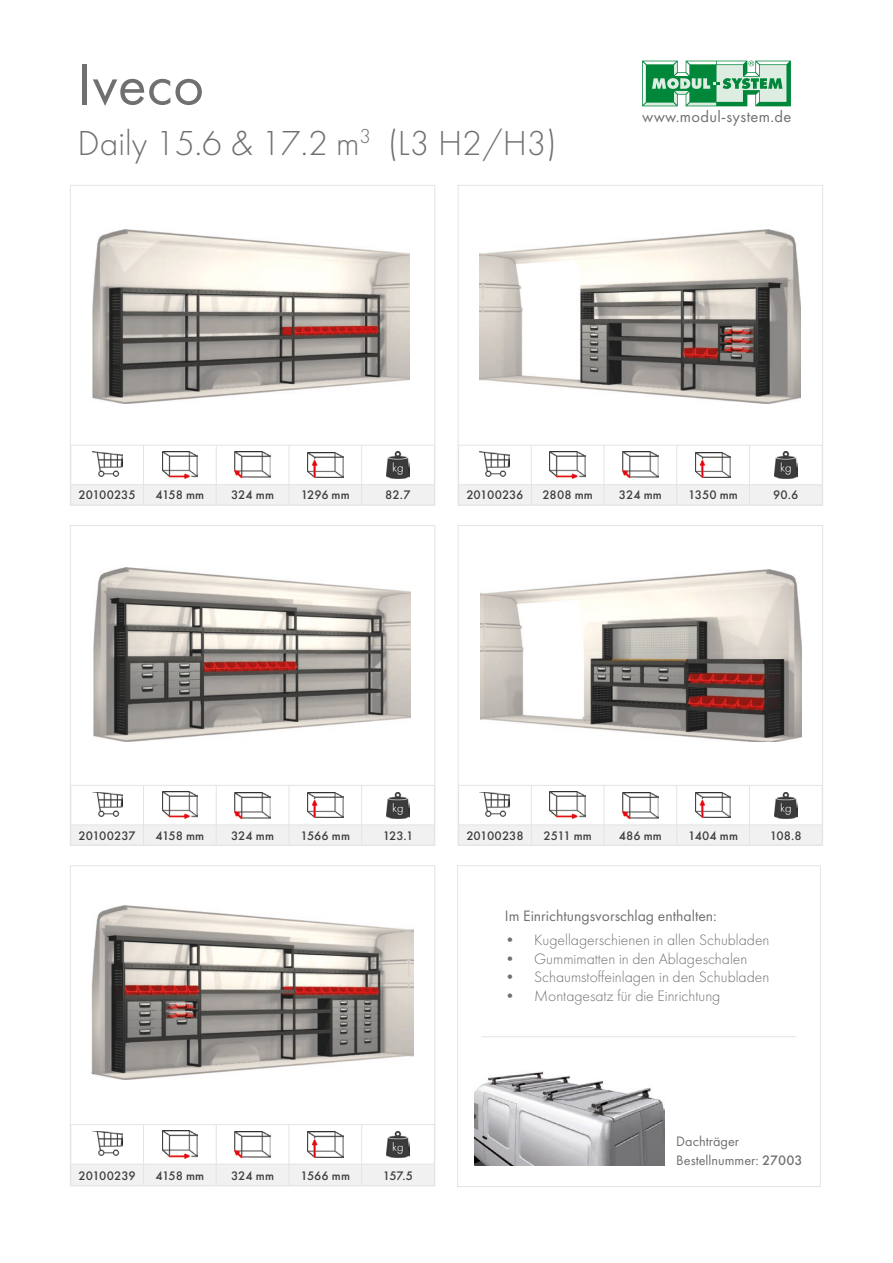
<style>
.page{position:relative;width:893px;height:1263px;background:#fff}
.page>*{position:absolute;margin:0;border:0;box-sizing:border-box;transform-origin:0 0}
.t1{font:60px "Futura";color:#70706f}
.t2{font:300 36px "Futura";color:#70706f}
.t3{font:16.5px "Futura";letter-spacing:.02em;color:#70706f}
.t4{font:300 15.6px "Futura";color:#70706f}
.t5{font:15.6px "Futura";color:#70706f}
.t6{font:14.25px/18.8px "Futura";color:#70706f}
.t7{font:500 12.9px "Futura";letter-spacing:-.005em;color:#3d3d3c}
.s1{font-weight:500}
</style>
<div class="page">
<img style="left:93px;top:229px;width:317px;height:174px">
<img style="left:480px;top:229px;width:321px;height:174px">
<img style="left:94px;top:567px;width:317px;height:174px">
<img style="left:481px;top:569px;width:321px;height:173px">
<img style="left:91px;top:906px;width:323px;height:173px">
<img style="left:475px;top:1071px;width:189px;height:95px">
<svg style="left:642px;top:61px;width:149px;height:45px;background:#76bd93"></svg>
<hr style="left:71px;top:445px;width:73px;height:1px;background:#e4e4e3">
<hr style="left:71px;top:445px;width:1px;height:39px;background:#e4e4e3">
<hr style="left:144px;top:445px;width:72px;height:1px;background:#e4e4e3">
<hr style="left:143px;top:445px;width:1px;height:39px;background:#e4e4e3">
<hr style="left:216px;top:445px;width:73px;height:1px;background:#e4e4e3">
<hr style="left:216px;top:445px;width:1px;height:39px;background:#e4e4e3">
<hr style="left:289px;top:445px;width:73px;height:1px;background:#e4e4e3">
<hr style="left:289px;top:445px;width:1px;height:39px;background:#e4e4e3">
<hr style="left:362px;top:445px;width:73px;height:1px;background:#e4e4e3">
<hr style="left:361px;top:445px;width:1px;height:39px;background:#e4e4e3">
<hr style="left:434px;top:445px;width:1px;height:39px;background:#e4e4e3">
<hr style="left:71px;top:484px;width:73px;height:1px;background:#e4e4e3">
<hr style="left:71px;top:505px;width:73px;height:1px;background:#e4e4e3">
<hr style="left:144px;top:484px;width:72px;height:1px;background:#e4e4e3">
<hr style="left:144px;top:505px;width:72px;height:1px;background:#e4e4e3">
<hr style="left:216px;top:484px;width:73px;height:1px;background:#e4e4e3">
<hr style="left:216px;top:505px;width:73px;height:1px;background:#e4e4e3">
<hr style="left:289px;top:484px;width:73px;height:1px;background:#e4e4e3">
<hr style="left:289px;top:505px;width:73px;height:1px;background:#e4e4e3">
<hr style="left:362px;top:484px;width:73px;height:1px;background:#e4e4e3">
<hr style="left:362px;top:505px;width:73px;height:1px;background:#e4e4e3">
<div style="left:71px;top:485px;width:364px;height:20px;background:#f1f1f1"></div>
<img style="left:92px;top:452px;width:30px;height:24px">
<img style="left:162px;top:451px;width:36px;height:28px">
<img style="left:235px;top:452px;width:35px;height:26px">
<img style="left:308px;top:452px;width:35px;height:26px">
<img style="left:387px;top:452px;width:22px;height:26px">
<hr style="left:458px;top:445px;width:73px;height:1px;background:#e4e4e3">
<hr style="left:458px;top:445px;width:1px;height:39px;background:#e4e4e3">
<hr style="left:531px;top:445px;width:73px;height:1px;background:#e4e4e3">
<hr style="left:531px;top:445px;width:1px;height:39px;background:#e4e4e3">
<hr style="left:604px;top:445px;width:73px;height:1px;background:#e4e4e3">
<hr style="left:604px;top:445px;width:1px;height:39px;background:#e4e4e3">
<hr style="left:677px;top:445px;width:72px;height:1px;background:#e4e4e3">
<hr style="left:676px;top:445px;width:1px;height:39px;background:#e4e4e3">
<hr style="left:749px;top:445px;width:73px;height:1px;background:#e4e4e3">
<hr style="left:749px;top:445px;width:1px;height:39px;background:#e4e4e3">
<hr style="left:822px;top:445px;width:1px;height:39px;background:#e4e4e3">
<hr style="left:458px;top:484px;width:73px;height:1px;background:#e4e4e3">
<hr style="left:458px;top:505px;width:73px;height:1px;background:#e4e4e3">
<hr style="left:531px;top:484px;width:73px;height:1px;background:#e4e4e3">
<hr style="left:531px;top:505px;width:73px;height:1px;background:#e4e4e3">
<hr style="left:604px;top:484px;width:73px;height:1px;background:#e4e4e3">
<hr style="left:604px;top:505px;width:73px;height:1px;background:#e4e4e3">
<hr style="left:677px;top:484px;width:72px;height:1px;background:#e4e4e3">
<hr style="left:677px;top:505px;width:72px;height:1px;background:#e4e4e3">
<hr style="left:749px;top:484px;width:73px;height:1px;background:#e4e4e3">
<hr style="left:749px;top:505px;width:73px;height:1px;background:#e4e4e3">
<div style="left:458px;top:485px;width:365px;height:20px;background:#f1f1f1"></div>
<img style="left:480px;top:452px;width:30px;height:24px">
<img style="left:550px;top:451px;width:35px;height:28px">
<img style="left:623px;top:452px;width:35px;height:26px">
<img style="left:695px;top:452px;width:36px;height:26px">
<img style="left:774px;top:452px;width:23px;height:26px">
<hr style="left:71px;top:785px;width:73px;height:1px;background:#e4e4e3">
<hr style="left:71px;top:785px;width:1px;height:40px;background:#e4e4e3">
<hr style="left:144px;top:785px;width:72px;height:1px;background:#e4e4e3">
<hr style="left:143px;top:785px;width:1px;height:40px;background:#e4e4e3">
<hr style="left:216px;top:785px;width:73px;height:1px;background:#e4e4e3">
<hr style="left:216px;top:785px;width:1px;height:40px;background:#e4e4e3">
<hr style="left:289px;top:785px;width:73px;height:1px;background:#e4e4e3">
<hr style="left:289px;top:785px;width:1px;height:40px;background:#e4e4e3">
<hr style="left:362px;top:785px;width:73px;height:1px;background:#e4e4e3">
<hr style="left:361px;top:785px;width:1px;height:40px;background:#e4e4e3">
<hr style="left:434px;top:785px;width:1px;height:40px;background:#e4e4e3">
<hr style="left:71px;top:845px;width:73px;height:1px;background:#e4e4e3">
<hr style="left:144px;top:845px;width:72px;height:1px;background:#e4e4e3">
<hr style="left:216px;top:845px;width:73px;height:1px;background:#e4e4e3">
<hr style="left:289px;top:845px;width:73px;height:1px;background:#e4e4e3">
<hr style="left:362px;top:845px;width:73px;height:1px;background:#e4e4e3">
<div style="left:71px;top:825px;width:364px;height:20px;background:#f1f1f1"></div>
<img style="left:92px;top:792px;width:30px;height:24px">
<img style="left:162px;top:791px;width:36px;height:28px">
<img style="left:235px;top:792px;width:35px;height:26px">
<img style="left:308px;top:792px;width:35px;height:26px">
<img style="left:387px;top:792px;width:22px;height:26px">
<hr style="left:458px;top:785px;width:73px;height:1px;background:#e4e4e3">
<hr style="left:458px;top:785px;width:1px;height:40px;background:#e4e4e3">
<hr style="left:531px;top:785px;width:73px;height:1px;background:#e4e4e3">
<hr style="left:531px;top:785px;width:1px;height:40px;background:#e4e4e3">
<hr style="left:604px;top:785px;width:73px;height:1px;background:#e4e4e3">
<hr style="left:604px;top:785px;width:1px;height:40px;background:#e4e4e3">
<hr style="left:677px;top:785px;width:72px;height:1px;background:#e4e4e3">
<hr style="left:676px;top:785px;width:1px;height:40px;background:#e4e4e3">
<hr style="left:749px;top:785px;width:73px;height:1px;background:#e4e4e3">
<hr style="left:749px;top:785px;width:1px;height:40px;background:#e4e4e3">
<hr style="left:822px;top:785px;width:1px;height:40px;background:#e4e4e3">
<hr style="left:458px;top:845px;width:73px;height:1px;background:#e4e4e3">
<hr style="left:531px;top:845px;width:73px;height:1px;background:#e4e4e3">
<hr style="left:604px;top:845px;width:73px;height:1px;background:#e4e4e3">
<hr style="left:677px;top:845px;width:72px;height:1px;background:#e4e4e3">
<hr style="left:749px;top:845px;width:73px;height:1px;background:#e4e4e3">
<div style="left:458px;top:825px;width:365px;height:20px;background:#f1f1f1"></div>
<img style="left:480px;top:792px;width:30px;height:24px">
<img style="left:550px;top:791px;width:35px;height:28px">
<img style="left:623px;top:792px;width:35px;height:26px">
<img style="left:695px;top:792px;width:36px;height:26px">
<img style="left:774px;top:792px;width:23px;height:26px">
<hr style="left:71px;top:1124px;width:73px;height:1px;background:#e4e4e3">
<hr style="left:71px;top:1125px;width:1px;height:39px;background:#e4e4e3">
<hr style="left:144px;top:1124px;width:72px;height:1px;background:#e4e4e3">
<hr style="left:143px;top:1125px;width:1px;height:39px;background:#e4e4e3">
<hr style="left:216px;top:1124px;width:73px;height:1px;background:#e4e4e3">
<hr style="left:216px;top:1125px;width:1px;height:39px;background:#e4e4e3">
<hr style="left:289px;top:1124px;width:73px;height:1px;background:#e4e4e3">
<hr style="left:289px;top:1125px;width:1px;height:39px;background:#e4e4e3">
<hr style="left:362px;top:1124px;width:73px;height:1px;background:#e4e4e3">
<hr style="left:361px;top:1125px;width:1px;height:39px;background:#e4e4e3">
<hr style="left:434px;top:1125px;width:1px;height:39px;background:#e4e4e3">
<div style="left:71px;top:1164px;width:364px;height:22px;background:#f1f1f1"></div>
<img style="left:92px;top:1131px;width:30px;height:25px">
<img style="left:162px;top:1130px;width:36px;height:28px">
<img style="left:235px;top:1131px;width:35px;height:26px">
<img style="left:308px;top:1131px;width:35px;height:26px">
<img style="left:387px;top:1131px;width:22px;height:26px">
<div style="left:457px;top:865px;width:364px;height:322px;border:1px solid #e4e4e3"></div>
<hr style="left:482px;top:1036px;width:314px;height:1px;background:#e4e4e3">
<h1 class="t1" style="left:78px;top:49px;width:128px">Iveco</h1>
<h2 class="t2" style="left:78px;top:123px;width:481px">Daily 15.6 &amp; 17.2 m<sup>3</sup> (L3 H2/H3)</h2>
<p class="t3" style="left:642px;top:107px;width:151px">www.modul-system.de</p>
<p class="t7" style="left:79px;top:487px;width:59px">20100235</p>
<p class="t7" style="left:155px;top:487px;width:50px">4158 mm</p>
<p class="t7" style="left:231px;top:487px;width:44px">324 mm</p>
<p class="t7" style="left:301px;top:487px;width:51px">1296 mm</p>
<p class="t7" style="left:385px;top:487px;width:27px">82.7</p>
<p class="t7" style="left:466px;top:487px;width:59px">20100236</p>
<p class="t7" style="left:542px;top:487px;width:52px">2808 mm</p>
<p class="t7" style="left:619px;top:487px;width:44px">324 mm</p>
<p class="t7" style="left:688px;top:487px;width:51px">1350 mm</p>
<p class="t7" style="left:773px;top:487px;width:27px">90.6</p>
<p class="t7" style="left:79px;top:828px;width:59px">20100237</p>
<p class="t7" style="left:155px;top:828px;width:50px">4158 mm</p>
<p class="t7" style="left:231px;top:828px;width:44px">324 mm</p>
<p class="t7" style="left:301px;top:828px;width:51px">1566 mm</p>
<p class="t7" style="left:383px;top:828px;width:32px">123.1</p>
<p class="t7" style="left:466px;top:828px;width:59px">20100238</p>
<p class="t7" style="left:543px;top:828px;width:50px">2511 mm</p>
<p class="t7" style="left:619px;top:828px;width:45px">486 mm</p>
<p class="t7" style="left:688px;top:828px;width:51px">1404 mm</p>
<p class="t7" style="left:770px;top:828px;width:34px">108.8</p>
<p class="t5" style="left:505px;top:906px;width:213px">Im Einrichtungsvorschlag enthalten:</p>
<p class="t4" style="left:505px;top:931px;width:266px">• Kugellagerschienen in allen Schubladen</p>
<p class="t4" style="left:505px;top:950px;width:244px">• Gummimatten in den Ablageschalen</p>
<p class="t4" style="left:505px;top:968px;width:266px">• Schaumstoffeinlagen in den Schubladen</p>
<p class="t4" style="left:505px;top:987px;width:217px">• Montagesatz für die Einrichtung</p>
<p class="t7" style="left:79px;top:1167px;width:59px">20100239</p>
<p class="t7" style="left:155px;top:1167px;width:50px">4158 mm</p>
<p class="t7" style="left:231px;top:1167px;width:44px">324 mm</p>
<p class="t7" style="left:301px;top:1167px;width:51px">1566 mm</p>
<p class="t7" style="left:383px;top:1167px;width:32px">157.5</p>
<p class="t6" style="left:676px;top:1132px;width:128px">Dachträger<br>Bestellnummer: <span class="s1">27003</span></p>
</div>
